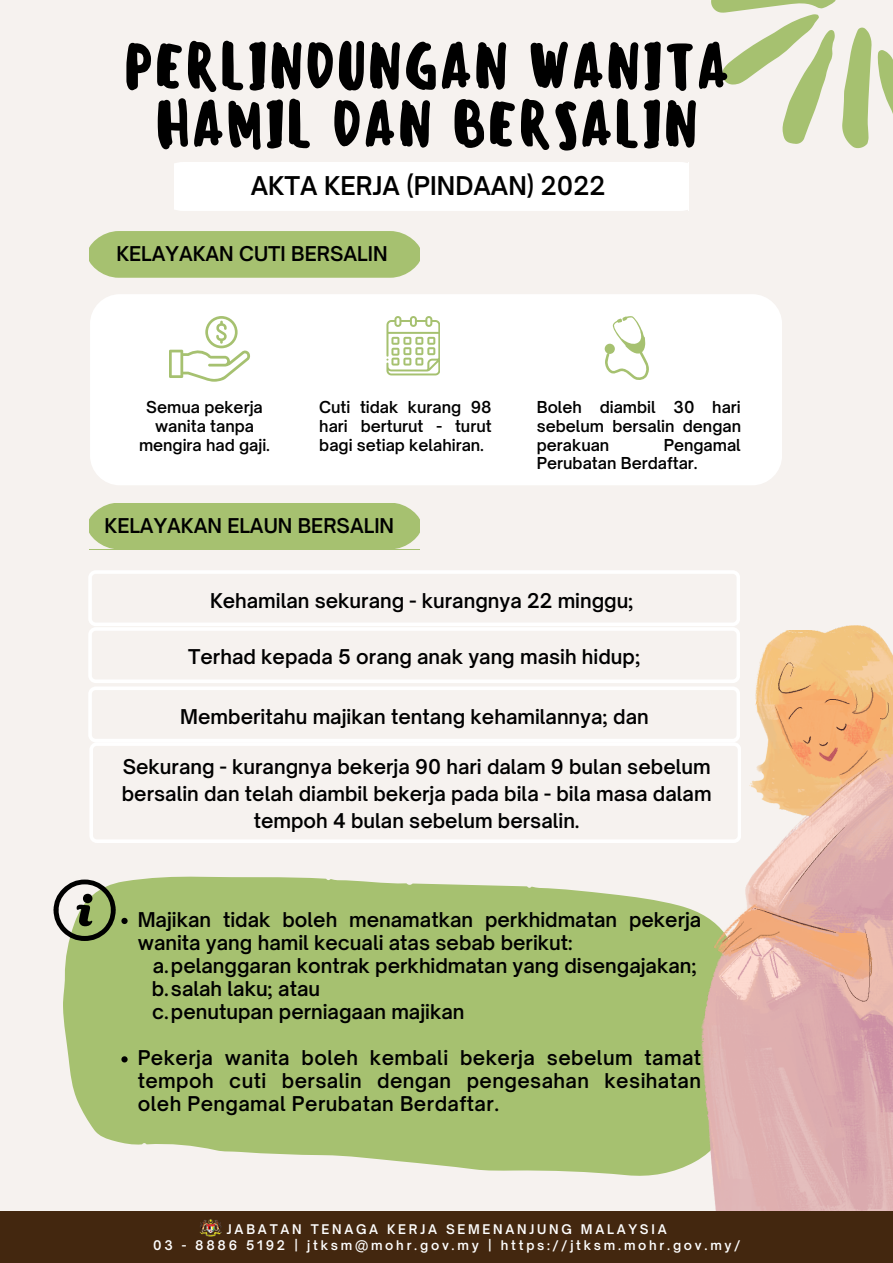
<style>
.page{position:relative;width:893px;height:1263px;background:#f6f2ef}
.page>*{position:absolute;margin:0;border:0;box-sizing:border-box;transform-origin:0 0}
.t1{font:500 61.28px/57.9px "Sensei";color:#000;text-align:center}
.t2{font:600 24.75px "Open Sauce One";color:#000}
.t3{font:600 19.5px/23.1px "Open Sauce One";color:#000}
.t4{font:600 15.75px/18.6px "Open Sauce One";color:#000;text-align:justify}
.t5{font:600 12.75px/15.8px "Open Sauce One";letter-spacing:.215em;color:#fff;text-align:center}
</style>
<div class="page">
<svg style="left:88px;top:570px;width:652px;height:56px"></svg>
<svg style="left:88px;top:627px;width:614px;height:56px"></svg>
<svg style="left:88px;top:687px;width:614px;height:55px"></svg>
<svg style="left:63px;top:876px;width:639px;height:300px;background:#adc57c"></svg>
<svg style="left:54px;top:879px;width:74px;height:62px"></svg>
<svg style="left:121px;top:1056px;width:7px;height:6px"></svg>
<img style="left:702px;top:625px;width:191px;height:586px">
<div style="left:0;top:1211px;width:893px;height:52px;background:#43270f"></div>
<img style="left:199px;top:1219px;width:23px;height:18px">
<div style="left:90px;top:294px;width:691px;height:192px;background:#fff"></div>
<svg style="left:169px;top:316px;width:81px;height:66px"></svg>
<svg style="left:604px;top:316px;width:45px;height:64px"></svg>
<svg style="left:386px;top:316px;width:54px;height:59px"></svg>
<div style="left:89px;top:231px;width:330px;height:47px;background:#a6c170"></div>
<div style="left:89px;top:503px;width:330px;height:46px;background:#a6c170"></div>
<svg style="left:842px;top:28px;width:29px;height:121px"></svg>
<svg style="left:711px;top:0;width:125px;height:144px"></svg>
<svg style="left:877px;top:50px;width:16px;height:64px"></svg>
<div style="left:175px;top:162px;width:513px;height:49px;background:#fff"></div>
<h1 class="t1" style="left:123px;top:38px;width:608px">PERLINDUNGAN WANITA<br>HAMIL DAN BERSALIN</h1>
<p class="t2" style="left:251px;top:170px;width:356px">AKTA KERJA (PINDAAN) 2022</p>
<p class="t3" style="left:116px;top:242px;width:273px">KELAYAKAN CUTI BERSALIN</p>
<p class="t4" style="left:139px;top:398px;width:133px;text-align:center">Semua pekerja wanita tanpa mengira had gaji.</p>
<p class="t4" style="left:319px;top:398px;width:174px">Cuti tidak kurang 98 hari berturut - turut bagi setiap kelahiran.</p>
<p class="t4" style="left:537px;top:398px;width:206px">Boleh diambil 30 hari sebelum bersalin dengan perakuan</p>
<p class="t4" style="left:537px;top:435px;width:206px;text-indent:127px">Pengamal<br>Perubatan Berdaftar.</p>
<p class="t3" style="left:105px;top:514px;width:291px">KELAYAKAN ELAUN BERSALIN</p>
<p class="t3" style="left:210px;top:589px;width:425px">Kehamilan sekurang - kurangnya 22 minggu;</p>
<p class="t3" style="left:188px;top:645px;width:453px">Terhad kepada 5 orang anak yang masih hidup;</p>
<p class="t3" style="left:180px;top:705px;width:470px">Memberitahu majikan tentang kehamilannya; dan</p>
<p class="t3" style="left:122px;top:753px;width:591px;line-height:27px;text-align:center">Sekurang - kurangnya bekerja 90 hari dalam 9 bulan sebelum bersalin dan telah diambil bekerja pada bila - bila masa dalam tempoh 4 bulan sebelum bersalin.</p>
<p class="t3" style="left:138px;top:908px;width:565px">Majikan tidak boleh menamatkan perkhidmatan pekerja wanita yang hamil kecuali atas sebab berikut:</p>
<p class="t3" style="left:152px;top:954px;width:546px">a.pelanggaran kontrak perkhidmatan yang disengajakan; b.salah laku; atau<br>c.penutupan perniagaan majikan</p>
<p class="t3" style="left:138px;top:1046px;width:565px;text-align:justify">Pekerja wanita boleh kembali bekerja sebelum tamat tempoh cuti bersalin dengan pengesahan kesihatan oleh Pengamal Perubatan Berdaftar.</p>
<p class="t5" style="left:153px;top:1221px;width:589px">JABATAN TENAGA KERJA SEMENANJUNG MALAYSIA<br>03 - 8886 5192 | jtksm@mohr.gov.my | https://jtksm.mohr.gov.my/</p>
</div>
